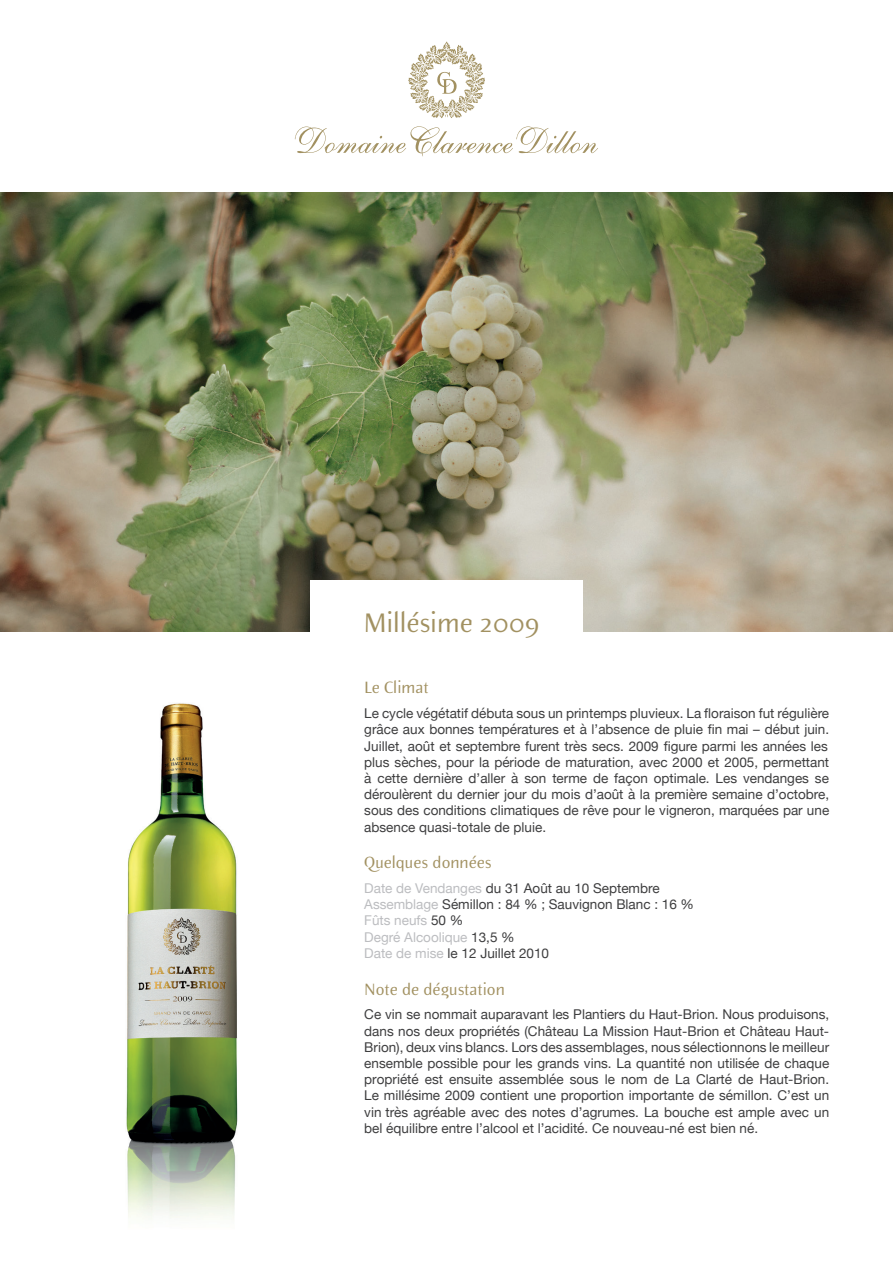
<style>
.page{position:relative;width:893px;height:1263px;background:#fff}
.page>*{position:absolute;margin:0;border:0;box-sizing:border-box;transform-origin:0 0}
.t1{font:27px "Elemental Sans Pro";color:#a29161}
.t2{font:16.5px "Elemental Sans Pro";color:#a29161}
.t3{font:13.5px/16.2px "Helvetica Neue";color:#3e3e3f;text-align:justify}
.s1{color:#bcbdc0}
</style>
<div class="page">
<img style="left:0;top:192px;width:893px;height:439px">
<div style="left:310px;top:580px;width:273px;height:81px;background:#fff"></div>
<img style="left:126px;top:703px;width:112px;height:516px">
<svg style="left:408px;top:41px;width:77px;height:77px"></svg>
<svg style="left:295px;top:126px;width:303px;height:30px"></svg>
<h1 class="t1" style="left:364px;top:604px;width:177px">Millésime 2009</h1>
<p class="t2" style="left:364px;top:677px;width:66px">Le Climat</p>
<p class="t3" style="left:364px;top:706px;width:466px">Le cycle végétatif débuta sous un printemps pluvieux. La floraison fut régulière grâce aux bonnes températures et à l’absence de pluie fin mai – début juin.<br>Juillet, août et septembre furent très secs. 2009 figure parmi les années les plus sèches, pour la période de maturation, avec 2000 et 2005, permettant à cette dernière d’aller à son terme de façon optimale. Les vendanges se déroulèrent du dernier jour du mois d’août à la première semaine d’octobre, sous des conditions climatiques de rêve pour le vigneron, marquées par une absence quasi-totale de pluie.</p>
<p class="t2" style="left:364px;top:852px;width:129px">Quelques données</p>
<p class="t3" style="left:364px;top:881px;width:331px;text-align:left"><span class="s1">Date de Vendanges</span> du 31 Août au 10 Septembre<br><span class="s1">Assemblage</span> Sémillon : 84 % ; Sauvignon Blanc : 16 %<br><span class="s1">Fûts neufs</span> 50 %<br><span class="s1">Degré Alcoolique</span> 13,5 %<br><span class="s1">Date de mise</span> le 12 Juillet 2010</p>
<p class="t2" style="left:364px;top:978px;width:142px">Note de dégustation</p>
<p class="t3" style="left:364px;top:1007px;width:466px">Ce vin se nommait auparavant les Plantiers du Haut-Brion. Nous produisons, dans nos deux propriétés (Château La Mission Haut-Brion et Château Haut-Brion), deux vins blancs. Lors des assemblages, nous sélectionnons le meilleur ensemble possible pour les grands vins. La quantité non utilisée de chaque propriété est ensuite assemblée sous le nom de La Clarté de Haut-Brion.<br>Le millésime 2009 contient une proportion importante de sémillon. C’est un vin très agréable avec des notes d’agrumes. La bouche est ample avec un bel équilibre entre l’alcool et l’acidité. Ce nouveau-né est bien né.</p>
</div>
